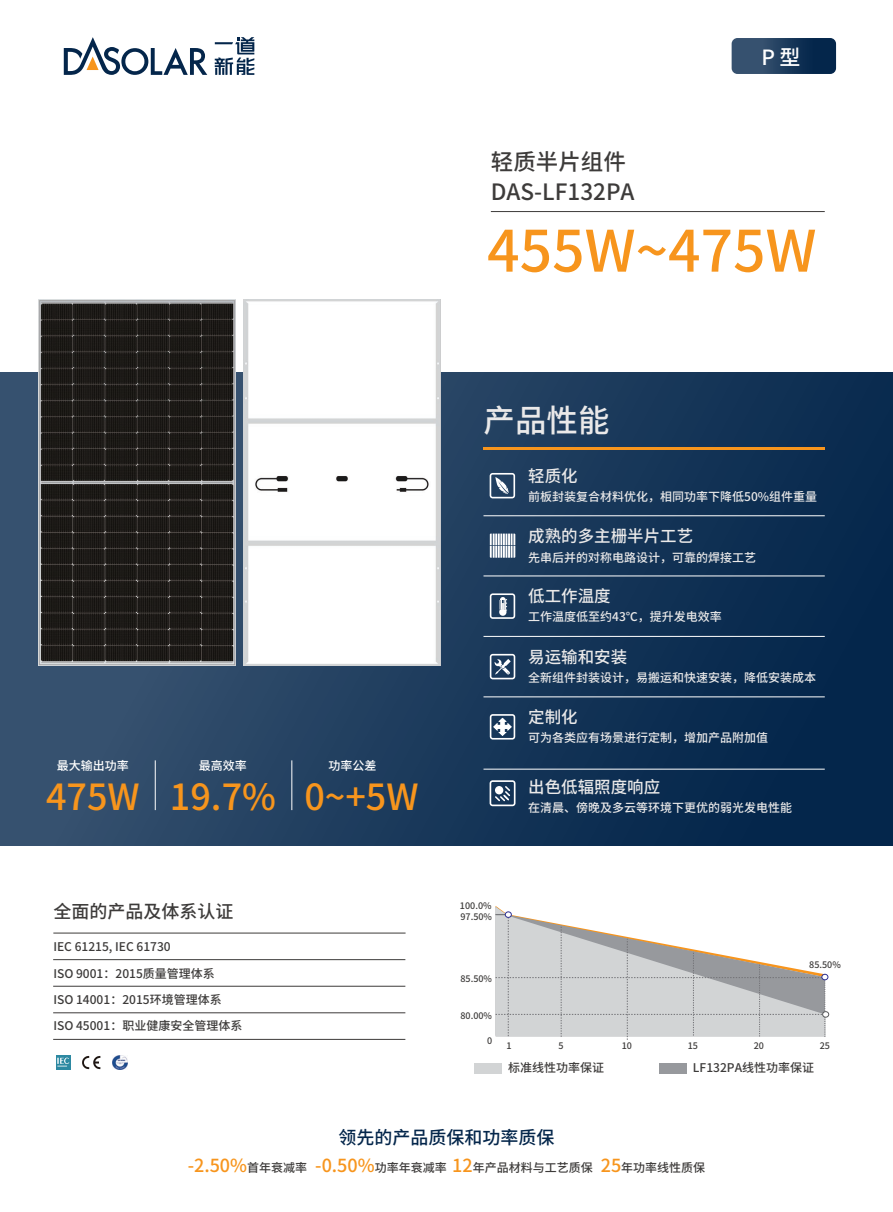
<style>
.page{position:relative;width:893px;height:1212px;background:#fff}
.page>*{position:absolute;margin:0;border:0;box-sizing:border-box;transform-origin:0 0}
.t1{font:500 57px "Source Han Sans CN";color:#f7951d}
.t2{font:500 36px "Source Han Sans CN";color:#f7951d}
.t3{font:500 31.5px "Source Han Sans CN";color:#eae9e9}
.t4{font:500 22.5px "Source Han Sans CN";color:#3d3b3a}
.t5{font:500 21px "Source Han Sans CN";color:#fff}
.t6{font:500 18px "Source Han Sans CN";color:#04264b}
.t7{font:500 18px "Source Han Sans CN";color:#3d3b3a}
.t8{font:500 16.5px "Source Han Sans CN";color:#eae9e9}
.t9{font:500 12px/26.2px "Source Han Sans CN";color:#3d3b3a}
.t10{font:500 12px "Source Han Sans CN";color:#eae9e9}
.t11{font:500 12px "Source Han Sans CN";color:#fff}
.t12{font:500 9px "Source Han Sans CN";color:#3d3b3a}
.s1{font-size:18px;color:#f7951d}
</style>
<div class="page">
<div style="left:0;top:373px;width:893px;height:472px;background:linear-gradient(to right,#3b5572,#03264b)"></div>
<hr style="left:155px;top:760px;width:1px;height:50px;background:#fff">
<hr style="left:292px;top:760px;width:1px;height:50px;background:#fff">
<hr style="left:53px;top:1012px;width:352px;height:1px;background:#3d3b3a">
<hr style="left:53px;top:959px;width:352px;height:1px;background:#3d3b3a">
<hr style="left:53px;top:933px;width:353px;height:1px;background:#3d3b3a">
<hr style="left:53px;top:1039px;width:352px;height:1px;background:#3d3b3a">
<hr style="left:53px;top:986px;width:352px;height:1px;background:#3d3b3a">
<svg style="left:82px;top:1056px;width:18px;height:13px"></svg>
<div style="left:56px;top:1055px;width:15px;height:15px;background:#2d89a2"></div>
<svg style="left:57px;top:1057px;width:12px;height:10px"></svg>
<hr style="left:491px;top:211px;width:334px;height:1px;background:#3d3b3a">
<img style="left:113px;top:1055px;width:14px;height:15px">
<svg style="left:64px;top:37px;width:143px;height:38px"></svg>
<svg style="left:215px;top:37px;width:39px;height:38px"></svg>
<div style="left:475px;top:1063px;width:27px;height:10px;background:#d2d4d5"></div>
<div style="left:659px;top:1063px;width:28px;height:10px;background:#97999d"></div>
<svg style="left:496px;top:906px;width:333px;height:134px"></svg>
<hr style="left:483px;top:697px;width:342px;height:1px;background:#fff">
<hr style="left:483px;top:636px;width:342px;height:1px;background:#fff">
<hr style="left:483px;top:769px;width:342px;height:1px;background:#fff">
<hr style="left:483px;top:576px;width:342px;height:1px;background:#fff">
<hr style="left:483px;top:515px;width:342px;height:1px;background:#fff">
<hr style="left:483px;top:447px;width:342px;height:3px;background:#f7951d">
<svg style="left:490px;top:780px;width:25px;height:26px"></svg>
<svg style="left:490px;top:473px;width:25px;height:25px"></svg>
<svg style="left:490px;top:654px;width:25px;height:25px"></svg>
<svg style="left:490px;top:714px;width:25px;height:25px"></svg>
<svg style="left:490px;top:534px;width:25px;height:24px"></svg>
<svg style="left:490px;top:593px;width:25px;height:26px"></svg>
<svg style="left:732px;top:38px;width:104px;height:36px;background:#1f3d5e"></svg>
<img style="left:38px;top:299px;width:197px;height:366px">
<img style="left:243px;top:300px;width:197px;height:365px">
<h3 class="t4" style="left:491px;top:149px;width:136px">轻质半片组件</h3>
<h3 class="t5" style="left:762px;top:45px;width:40px">P型</h3>
<h3 class="t4" style="left:491px;top:179px;width:145px">DAS-LF132PA</h3>
<h1 class="t1" style="left:487px;top:219px;width:331px">455W~475W</h1>
<h3 class="t3" style="left:483px;top:402px;width:127px">产品性能</h3>
<h3 class="t8" style="left:528px;top:467px;width:51px">轻质化</h3>
<p class="t10" style="left:528px;top:490px;width:290px">前板封装复合材料优化，相同功率下降低50%组件重量</p>
<p class="t11" style="left:57px;top:759px;width:74px">最大输出功率</p>
<h2 class="t2" style="left:46px;top:777px;width:95px">475W</h2>
<p class="t11" style="left:199px;top:759px;width:49px">最高效率</p>
<h2 class="t2" style="left:170px;top:777px;width:108px">19.7%</h2>
<p class="t11" style="left:329px;top:759px;width:49px">功率公差</p>
<h2 class="t2" style="left:304px;top:777px;width:116px">0~+5W</h2>
<h3 class="t8" style="left:528px;top:527px;width:166px">成熟的多主栅半片工艺</h3>
<p class="t10" style="left:528px;top:550px;width:229px">先串后并的对称电路设计，可靠的焊接工艺</p>
<h3 class="t8" style="left:528px;top:587px;width:84px">低工作温度</h3>
<p class="t10" style="left:528px;top:610px;width:195px">工作温度低至约43℃，提升发电效率</p>
<h3 class="t8" style="left:528px;top:647px;width:100px">易运输和安装</h3>
<p class="t10" style="left:528px;top:671px;width:290px">全新组件封装设计，易搬运和快速安装，降低安装成本</p>
<h3 class="t8" style="left:528px;top:707px;width:51px">定制化</h3>
<p class="t10" style="left:528px;top:731px;width:242px">可为各类应有场景进行定制，增加产品附加值</p>
<h3 class="t8" style="left:528px;top:777px;width:133px">出色低辐照度响应</h3>
<p class="t10" style="left:528px;top:800px;width:266px">在清晨、傍晚及多云等环境下更优的弱光发电性能</p>
<h3 class="t7" style="left:53px;top:901px;width:181px">全面的产品及体系认证</h3>
<p class="t9" style="left:53px;top:934px;width:190px">IEC 61215, IEC 61730<br>ISO 9001：2015质量管理体系<br>ISO 14001：2015环境管理体系<br>ISO 45001：职业健康安全管理体系</p>
<p class="t12" style="left:460px;top:900px;width:33px">100.0%</p>
<p class="t12" style="left:460px;top:912px;width:33px">97.50%</p>
<p class="t12" style="left:460px;top:973px;width:33px">85.50%</p>
<p class="t12" style="left:460px;top:1010px;width:33px">80.00%</p>
<p class="t12" style="left:487px;top:1036px;width:7px">0</p>
<p class="t12" style="left:809px;top:960px;width:33px">85.50%</p>
<p class="t12" style="left:506px;top:1041px;width:7px">1</p>
<p class="t12" style="left:558px;top:1041px;width:7px">5</p>
<p class="t12" style="left:622px;top:1041px;width:12px">10</p>
<p class="t12" style="left:688px;top:1041px;width:12px">15</p>
<p class="t12" style="left:754px;top:1041px;width:12px">20</p>
<p class="t12" style="left:820px;top:1041px;width:12px">25</p>
<p class="t9" style="left:508px;top:1055px;width:97px">标准线性功率保证</p>
<p class="t9" style="left:693px;top:1055px;width:123px">LF132PA线性功率保证</p>
<h3 class="t6" style="left:338px;top:1127px;width:217px">领先的产品质保和功率质保</h3>
<p class="t9" style="left:188px;top:1155px;width:519px"><span class="s1">-2.50%</span>首年衰减率 <span class="s1">-0.50%</span>功率年衰减率 <span class="s1">12</span>年产品材料与工艺质保 <span class="s1">25</span>年功率线性质保</p>
</div>
